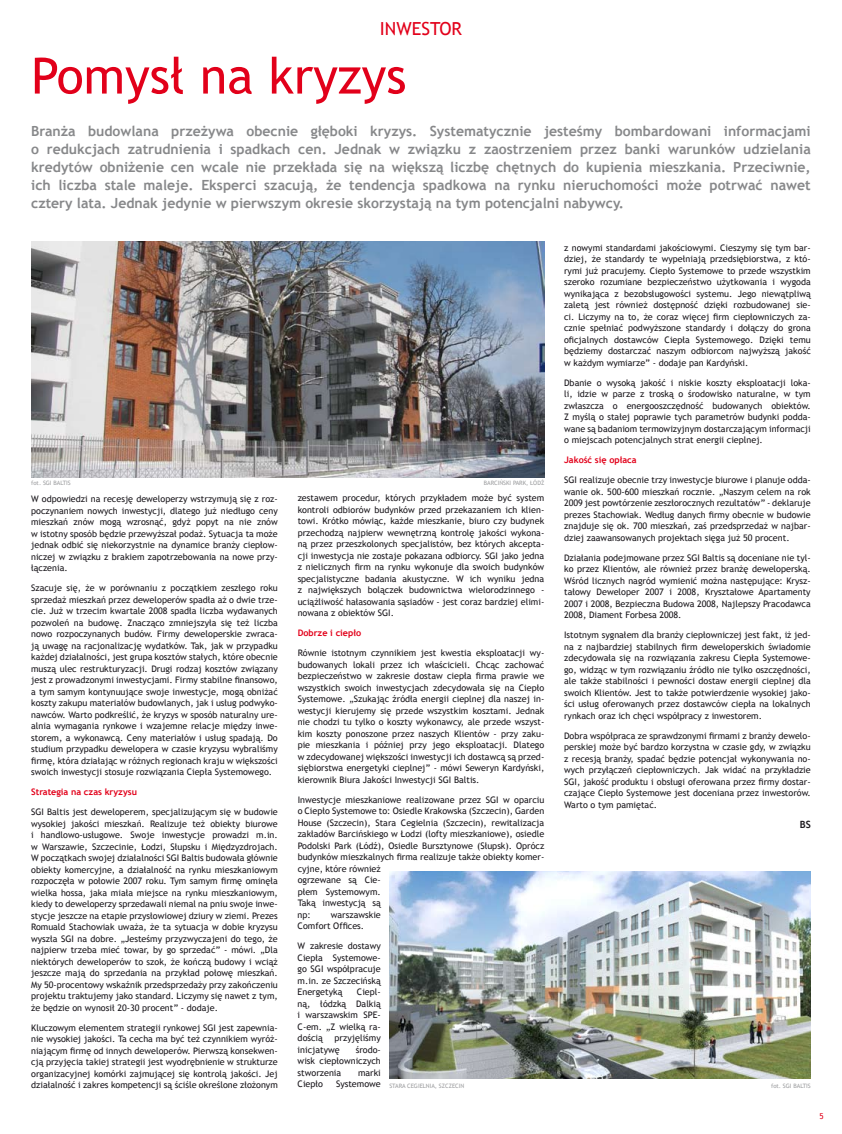
<style>
.page{position:relative;width:842px;height:1134px;background:#fff}
.page>*{position:absolute;margin:0;border:0;box-sizing:border-box;transform-origin:0 0}
.t1{font:50px "Trebuchet MS";color:#e2001a}
.t2{font:18px "Trebuchet MS";color:#e2001a}
.t3{font:700 14px/18px "Trebuchet MS";color:#87888a;text-align:justify}
.t4{font:700 10px "Trebuchet MS";color:#1a171c}
.t5{font:9px/11.5px "Trebuchet MS";color:#1a171c;text-align:justify}
.t6{font:700 9px "Trebuchet MS";color:#e2001a}
.t7{font:8px "Trebuchet MS";color:#e2001a}
.t8{font:6px "Trebuchet MS";color:#9d9ea0}
</style>
<div class="page">
<img style="left:31px;top:242px;width:513px;height:235px">
<img style="left:389px;top:871px;width:422px;height:207px">
<h2 class="t2" style="left:380px;top:18px;width:84px">INWESTOR</h2>
<h1 class="t1" style="left:31px;top:47px;width:377px">Pomysł na kryzys</h1>
<p class="t3" style="left:31px;top:122px;width:781px">Branża budowlana przeżywa obecnie głęboki kryzys. Systematycznie jesteśmy bombardowani informacjami o redukcjach zatrudnienia i spadkach cen. Jednak w związku z zaostrzeniem przez banki warunków udzielania kredytów obniżenie cen wcale nie przekłada się na większą liczbę chętnych do kupienia mieszkania. Przeciwnie, ich liczba stale maleje. Eksperci szacują, że tendencja spadkowa na rynku nieruchomości może potrwać nawet cztery lata. Jednak jedynie w pierwszym okresie skorzystają na tym potencjalni nabywcy.</p>
<p class="t8" style="left:31px;top:480px;width:41px">fot. SGI BALTIS</p>
<p class="t5" style="left:31px;top:493px;width:248px">W odpowiedzi na recesję deweloperzy wstrzymują się z roz&shy;poczynaniem nowych inwestycji, dlatego już niedługo ceny mieszkań znów mogą wzrosnąć, gdyż popyt na nie znów w istotny sposób będzie przewyższał podaż. Sytuacja ta może jednak odbić się niekorzystnie na dynamice branży ciepłow&shy;niczej w związku z brakiem zapotrzebowania na nowe przy&shy;łączenia.</p>
<p class="t5" style="left:31px;top:582px;width:248px">Szacuje się, że w porównaniu z początkiem zeszłego roku sprzedaż mieszkań przez deweloperów spadła aż o dwie trze&shy;cie. Już w trzecim kwartale 2008 spadła liczba wydawanych pozwoleń na budowę. Znacząco zmniejszyła się też liczba nowo rozpoczynanych budów. Firmy deweloperskie zwraca&shy;ją uwagę na racjonalizację wydatków. Tak, jak w przypadku każdej działalności, jest grupa kosztów stałych, które obecnie muszą ulec restrukturyzacji. Drugi rodzaj kosztów związany jest z prowadzonymi inwestycjami. Firmy stabilne finansowo, a tym samym kontynuujące swoje inwestycje, mogą obniżać koszty zakupu materiałów budowlanych, jak i usług podwyko&shy;nawców. Warto podkreślić, że kryzys w sposób naturalny ure&shy;alnia wymagania rynkowe i wzajemne relacje między inwe&shy;storem, a wykonawcą. Ceny materiałów i usług spadają. Do studium przypadku dewelopera w czasie kryzysu wybraliśmy firmę, która działając w różnych regionach kraju w większości swoich inwestycji stosuje rozwiązania Ciepła Systemowego.</p>
<p class="t6" style="left:31px;top:786px;width:107px">Strategia na czas kryzysu</p>
<p class="t5" style="left:31px;top:806px;width:248px">SGI Baltis jest deweloperem, specjalizującym się w budowie wysokiej jakości mieszkań. Realizuje też obiekty biurowe i handlowo-usługowe. Swoje inwestycje prowadzi m.in. w Warszawie, Szczecinie, Łodzi, Słupsku i Międzyzdrojach.<br>W początkach swojej działalności SGI Baltis budowała głównie obiekty komercyjne, a działalność na rynku mieszkaniowym rozpoczęła w połowie 2007 roku. Tym samym firmę ominęła wielka hossa, jaka miała miejsce na rynku mieszkaniowym, kiedy to deweloperzy sprzedawali niemal na pniu swoje inwe&shy;stycje jeszcze na etapie przysłowiowej dziury w ziemi. Prezes Romuald Stachowiak uważa, że ta sytuacja w dobie kryzysu wyszła SGI na dobre. „Jesteśmy przyzwyczajeni do tego, że najpierw trzeba mieć towar, by go sprzedać” - mówi. „Dla niektórych deweloperów to szok, że kończą budowy i wciąż jeszcze mają do sprzedania na przykład połowę mieszkań.<br>My 50-procentowy wskaźnik przedsprzedaży przy zakończeniu projektu traktujemy jako standard. Liczymy się nawet z tym, że będzie on wynosił 20-30 procent” - dodaje.</p>
<p class="t5" style="left:31px;top:1022px;width:248px">Kluczowym elementem strategii rynkowej SGI jest zapewnia&shy;nie wysokiej jakości. Ta cecha ma być też czynnikiem wyróż&shy;niającym firmę od innych deweloperów. Pierwszą konsekwen&shy;cją przyjęcia takiej strategii jest wyodrębnienie w strukturze organizacyjnej komórki zajmującej się kontrolą jakości. Jej działalność i zakres kompetencji są ściśle określone złożonym</p>
<p class="t8" style="left:484px;top:480px;width:62px">BARCIŃSKI PARK, ŁÓDŹ</p>
<p class="t5" style="left:298px;top:492px;width:248px">zestawem procedur, których przykładem może być system kontroli odbiorów budynków przed przekazaniem ich klien&shy;towi. Krótko mówiąc, każde mieszkanie, biuro czy budynek przechodzą najpierw wewnętrzną kontrolę jakości wykona&shy;ną przez przeszkolonych specjalistów, bez których akcepta&shy;cji inwestycja nie zostaje pokazana odbiorcy. SGI jako jedna z nielicznych firm na rynku wykonuje dla swoich budynków specjalistyczne badania akustyczne. W ich wyniku jedna z największych bolączek budownictwa wielorodzinnego - uciążliwość hałasowania sąsiadów - jest coraz bardziej elimi&shy;nowana z obiektów SGI.</p>
<p class="t6" style="left:298px;top:627px;width:65px">Dobrze i ciepło</p>
<p class="t5" style="left:298px;top:647px;width:248px">Równie istotnym czynnikiem jest kwestia eksploatacji wy&shy;budowanych lokali przez ich właścicieli. Chcąc zachować bezpieczeństwo w zakresie dostaw ciepła firma prawie we wszystkich swoich inwestycjach zdecydowała się na Ciepło Systemowe. „Szukając źródła energii cieplnej dla naszej in&shy;westycji kierujemy się przede wszystkim kosztami. Jednak nie chodzi tu tylko o koszty wykonawcy, ale przede wszyst&shy;kim koszty ponoszone przez naszych Klientów - przy zaku&shy;pie mieszkania i później przy jego eksploatacji. Dlatego w zdecydowanej większości inwestycji ich dostawcą są przed&shy;siębiorstwa energetyki cieplnej” - mówi Seweryn Kardyński, kierownik Biura Jakości Inwestycji SGI Baltis.</p>
<p class="t5" style="left:298px;top:794px;width:248px;text-align:left">Inwestycje mieszkaniowe realizowane przez SGI w oparciu o Ciepło Systemowe to: Osiedle Krakowska (Szczecin), Garden House (Szczecin), Stara Cegielnia (Szczecin), rewitalizacja zakładów Barcińskiego w Łodzi (lofty mieszkaniowe), osiedle Podolski Park (Łódź), Osiedle Bursztynowe (Słupsk). Oprócz budynków mieszkalnych firma realizuje także obiekty komer&shy;cyjne, które również<br>ogrzewane są Cie-<br>płem Systemowym.<br>Taką inwestycją są<br>np:</p>
<p class="t5" style="left:298px;top:909px;width:85px;text-indent:33px">warszawskie<br>Comfort Offices.</p>
<p class="t5" style="left:298px;top:940px;width:85px">W zakresie dostawy Ciepła Systemowe&shy;go SGI współpracuje m.in. ze Szczecińską Energetyką</p>
<p class="t5" style="left:298px;top:986px;width:85px;text-indent:59px">Ciepl&shy;ną, łódzką Dalkią i warszawskim SPE-C-em. „Z wielką ra&shy;dością</p>
<p class="t5" style="left:298px;top:1032px;width:85px;text-indent:37px">przyjęliśmy inicjatywę</p>
<p class="t5" style="left:298px;top:1044px;width:85px;text-indent:58px">środo&shy;wisk ciepłowniczych stworzenia</p>
<p class="t5" style="left:358px;top:1067px;width:24px">marki</p>
<p class="t5" style="left:298px;top:1078px;width:27px">Ciepło</p>
<p class="t5" style="left:336px;top:1078px;width:46px">Systemowe</p>
<p class="t8" style="left:389px;top:1082px;width:77px">STARA CEGIELNIA, SZCZECIN</p>
<p class="t5" style="left:564px;top:242px;width:248px">z nowymi standardami jakościowymi. Cieszymy się tym bar&shy;dziej, że standardy te wypełniają przedsiębiorstwa, z któ&shy;rymi już pracujemy. Ciepło Systemowe to przede wszystkim szeroko rozumiane bezpieczeństwo użytkowania i wygoda wynikająca z bezobsługowości systemu. Jego niewątpliwą zaletą jest również dostępność dzięki rozbudowanej sie&shy;ci. Liczymy na to, że coraz więcej firm ciepłowniczych za&shy;cznie spełniać podwyższone standardy i dołączy do grona oficjalnych dostawców Ciepła Systemowego. Dzięki temu będziemy dostarczać naszym odbiorcom najwyższą jakość w każdym wymiarze” - dodaje pan Kardyński.</p>
<p class="t5" style="left:564px;top:377px;width:248px">Dbanie o wysoką jakość i niskie koszty eksploatacji loka&shy;li, idzie w parze z troską o środowisko naturalne, w tym zwłaszcza o energooszczędność budowanych obiektów.<br>Z myślą o stałej poprawie tych parametrów budynki podda&shy;wane są badaniom termowizyjnym dostarczającym informacji o miejscach potencjalnych strat energii cieplnej.</p>
<p class="t6" style="left:564px;top:454px;width:74px">Jakość się opłaca</p>
<p class="t5" style="left:564px;top:474px;width:248px">SGI realizuje obecnie trzy inwestycje biurowe i planuje odda&shy;wanie ok. 500-600 mieszkań rocznie. „Naszym celem na rok 2009 jest powtórzenie zeszłorocznych rezultatów” - deklaruje prezes Stachowiak. Według danych firmy obecnie w budowie znajduje się ok. 700 mieszkań, zaś przedsprzedaż w najbar&shy;dziej zaawansowanych projektach sięga już 50 procent.</p>
<p class="t5" style="left:564px;top:552px;width:248px">Działania podejmowane przez SGI Baltis są doceniane nie tyl&shy;ko przez Klientów, ale również przez branżę deweloperską.<br>Wśród licznych nagród wymienić można następujące: Krysz&shy;tałowy Deweloper 2007 i 2008, Kryształowe Apartamenty 2007 i 2008, Bezpieczna Budowa 2008, Najlepszy Pracodawca 2008, Diament Forbesa 2008.</p>
<p class="t5" style="left:564px;top:629px;width:248px">Istotnym sygnałem dla branży ciepłowniczej jest fakt, iż jed&shy;na z najbardziej stabilnych firm deweloperskich świadomie zdecydowała się na rozwiązania zakresu Ciepła Systemowe&shy;go, widząc w tym rozwiązaniu źródło nie tylko oszczędności, ale także stabilności i pewności dostaw energii cieplnej dla swoich Klientów. Jest to także potwierdzenie wysokiej jako&shy;ści usług oferowanych przez dostawców ciepła na lokalnych rynkach oraz ich chęci współpracy z inwestorem.</p>
<p class="t5" style="left:564px;top:730px;width:248px">Dobra współpraca ze sprawdzonymi firmami z branży dewelo&shy;perskiej może być bardzo korzystna w czasie gdy, w związku z recesją branży, spadać będzie potencjał wykonywania no&shy;wych przyłączeń ciepłowniczych. Jak widać na przykładzie SGI, jakość produktu i obsługi oferowana przez firmy dostar&shy;czające Ciepło Systemowe jest doceniana przez inwestorów.<br>Warto o tym pamiętać.</p>
<p class="t4" style="left:800px;top:818px;width:13px">BS</p>
<p class="t8" style="left:771px;top:1082px;width:41px">fot. SGI BALTIS</p>
<p class="t7" style="left:819px;top:1111px;width:6px">5</p>
</div>
